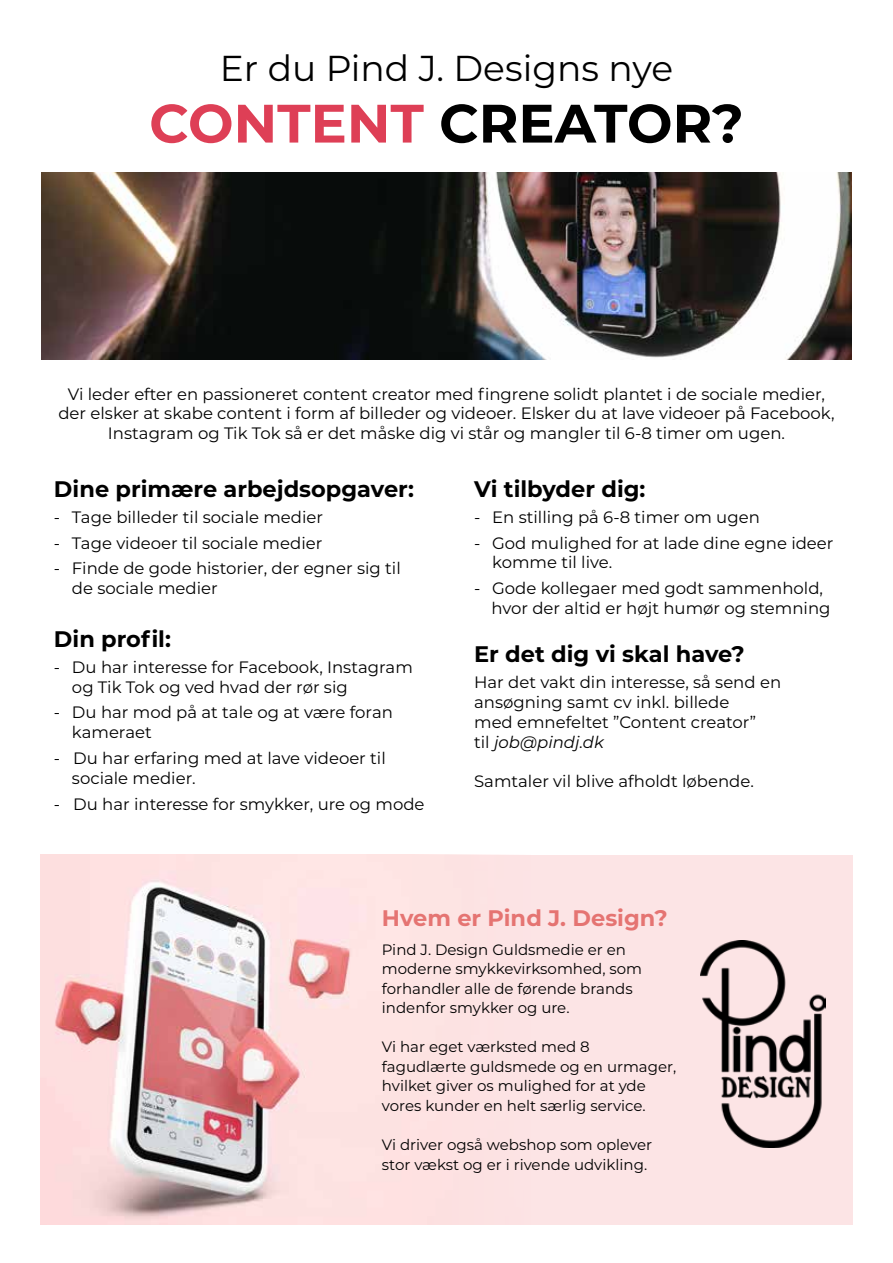
<style>
.page{position:relative;width:893px;height:1263px;background:#fff}
.page>*{position:absolute;margin:0;border:0;box-sizing:border-box;transform-origin:0 0}
.t1{font:700 54px "Montserrat";color:#000}
.t2{font:36px "Montserrat";color:#000}
.t3{font:700 22.5px "Montserrat";color:#000}
.t4{font:700 22.5px "Montserrat";color:#e57472}
.t5{font:16.5px/19.8px "Montserrat";color:#000}
.t6{font:15px/19.5px "Montserrat";color:#000}
.s1{color:#de3f56}
.s2{font-style:italic}
</style>
<div class="page">
<img style="left:41px;top:172px;width:810px;height:188px">
<div style="left:40px;top:855px;width:812px;height:370px;background:#fce4e5"></div>
<img style="left:40px;top:880px;width:310px;height:345px">
<img style="left:701px;top:941px;width:124px;height:206px">
<h2 class="t2" style="left:220px;top:44px;width:455px">Er du Pind J. Designs nye</h2>
<h1 class="t1" style="left:149px;top:84px;width:596px"><span class="s1">CONTENT</span> CREATOR?</h1>
<p class="t5" style="left:58px;top:383px;width:778px;text-align:center">Vi leder efter en passioneret content creator med fingrene solidt plantet i de sociale medier, der elsker at skabe content i form af billeder og videoer. Elsker du at lave videoer på Facebook,<br>Instagram og Tik Tok så er det måske dig vi står og mangler til 6-8 timer om ugen.</p>
<h3 class="t3" style="left:54px;top:473px;width:361px">Dine primære arbejdsopgaver:</h3>
<p class="t5" style="left:54px;top:506px;width:271px">- Tage billeder til sociale medier</p>
<p class="t5" style="left:54px;top:532px;width:270px">- Tage videoer til sociale medier</p>
<p class="t5" style="left:72px;top:558px;width:330px;text-indent:-18px">- Finde de gode historier, der egner sig til de sociale medier</p>
<h3 class="t3" style="left:54px;top:623px;width:118px">Din profil:</h3>
<p class="t5" style="left:72px;top:656px;width:342px;text-indent:-18px">- Du har interesse for Facebook, Instagram og Tik Tok og ved hvad der rør sig</p>
<p class="t5" style="left:72px;top:702px;width:322px;text-indent:-18px">- Du har mod på at tale og at være foran kameraet</p>
<p class="t5" style="left:72px;top:748px;width:315px;text-indent:-18px">- Du har erfaring med at lave videoer til sociale medier.</p>
<p class="t5" style="left:54px;top:793px;width:372px">- Du har interesse for smykker, ure og mode</p>
<h3 class="t3" style="left:474px;top:473px;width:173px">Vi tilbyder dig:</h3>
<p class="t5" style="left:474px;top:506px;width:287px">- En stilling på 6-8 timer om ugen</p>
<p class="t5" style="left:492px;top:532px;width:343px;text-indent:-18px">- God mulighed for at lade dine egne ideer komme til live.</p>
<p class="t5" style="left:491px;top:578px;width:341px;text-indent:-17px">- Gode kollegaer med godt sammenhold, hvor der altid er højt humør og stemning</p>
<h3 class="t3" style="left:474px;top:638px;width:272px">Er det dig vi skal have?</h3>
<p class="t5" style="left:474px;top:672px;width:308px">Har det vakt din interesse, så send en ansøgning samt cv inkl. billede<br>med emnefeltet ”Content creator”<br>til <span class="s2">job@pindj.dk</span></p>
<p class="t5" style="left:474px;top:771px;width:281px">Samtaler vil blive afholdt løbende.</p>
<h3 class="t4" style="left:382px;top:902px;width:287px">Hvem er Pind J. Design?</h3>
<p class="t6" style="left:382px;top:939px;width:262px">Pind J. Design Guldsmedie er en moderne smykkevirksomhed, som forhandler alle de førende brands indenfor smykker og ure.</p>
<p class="t6" style="left:382px;top:1037px;width:296px">Vi har eget værksted med 8 fagudlærte guldsmede og en urmager, hvilket giver os mulighed for at yde vores kunder en helt særlig service.</p>
<p class="t6" style="left:382px;top:1134px;width:272px">Vi driver også webshop som oplever stor vækst og er i rivende udvikling.</p>
</div>
